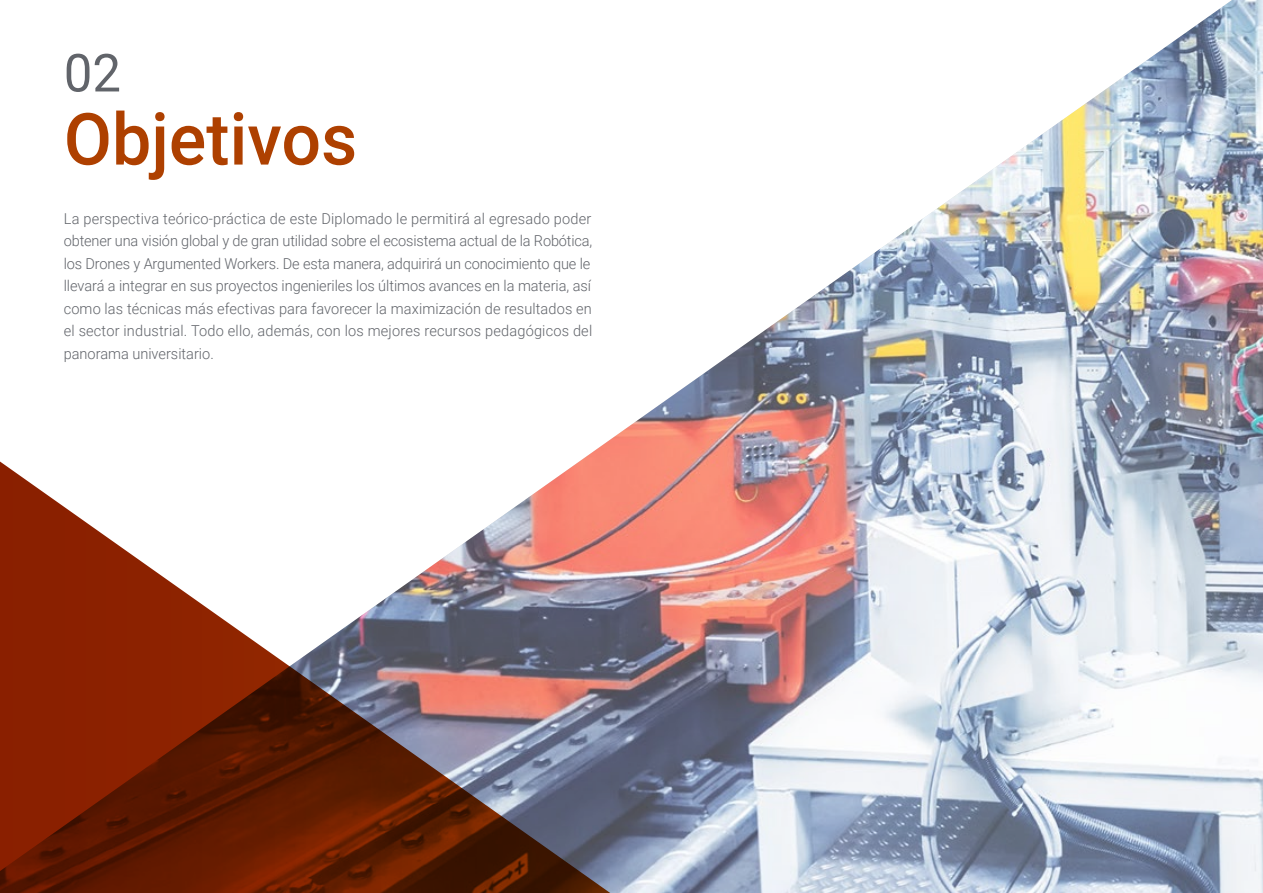
<style>
.page{position:relative;width:1263px;height:893px;background:#fff}
.page>*{position:absolute;margin:0;border:0;box-sizing:border-box;transform-origin:0 0}
.t1{font:500 72px "Roboto";color:#ae4000}
.t2{font:52.5px "Roboto";color:#61646a}
.t3{font:300 15px/22.5px "Roboto";color:#61646a}
</style>
<div class="page">
<img style="left:601px;top:0;width:662px;height:893px">
<svg style="left:0;top:446px;width:640px;height:447px"></svg>
<h2 class="t2" style="left:64px;top:36px;width:59px">02</h2>
<h1 class="t1" style="left:64px;top:89px;width:295px">Objetivos</h1>
<p class="t3" style="left:64px;top:207px;width:530px">La perspectiva teórico-práctica de este Diplomado le permitirá al egresado poder obtener una visión global y de gran utilidad sobre el ecosistema actual de la Robótica, los Drones y Argumented Workers. De esta manera, adquirirá un conocimiento que le llevará a integrar en sus proyectos ingenieriles los últimos avances en la materia, así como las técnicas más efectivas para favorecer la maximización de resultados en el sector industrial. Todo ello, además, con los mejores recursos pedagógicos del panorama universitario.</p>
</div>
